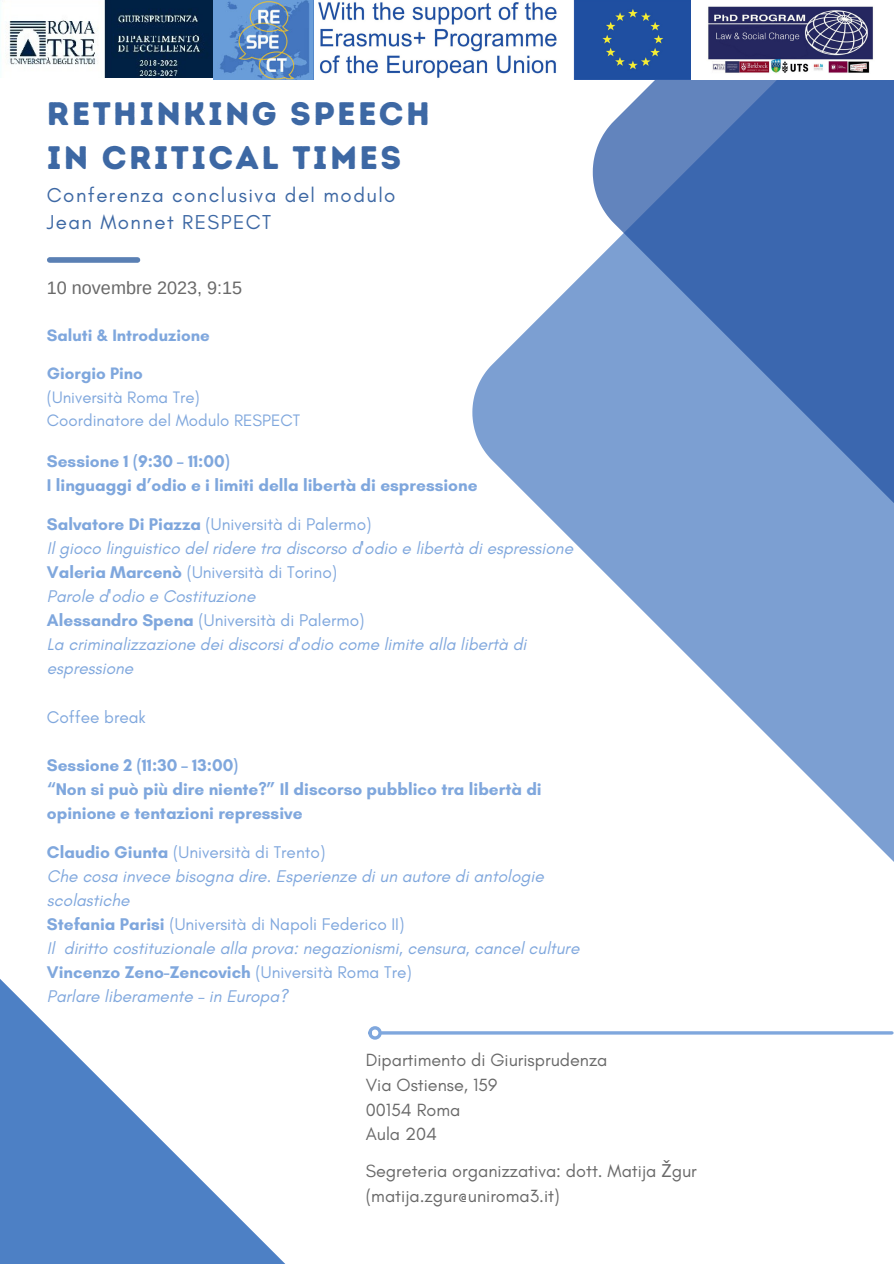
<style>
.page{position:relative;width:894px;height:1264px;background:#fff}
.page>*{position:absolute;margin:0;border:0;box-sizing:border-box;transform-origin:0 0}
.t1{font:32.55px/43.8px "Intro Rust Base";letter-spacing:.07em;color:#3d68a4}
.t2{font:20.55px/27px "Glacial Indifference";letter-spacing:.07em;color:#3d68a4}
.t3{font:18px/24.8px "Glacial Indifference";color:#696969}
.t4{font:18px "Arimo";color:#696969}
.t5{font:italic 17.25px/24.2px "Glacial Indifference";color:#7fa7dd}
.t6{font:700 17.25px/24.2px "Glacial Indifference";color:#7fa7dd}
.t7{font:17.25px "Glacial Indifference";color:#7fa7dd}
.t8{font:16.8px "Glacial Indifference";color:#7fa7dd}
.t9{font:700 16.8px "Glacial Indifference";color:#7fa7dd}
.s1{font-weight:700}
.s2{font-weight:400}
.s3{font-family:"Noto Sans"}
</style>
<div class="page">
<svg style="left:472px;top:265px;width:421px;height:596px"></svg>
<svg style="left:592px;top:80px;width:301px;height:598px;background:#698dc6"></svg>
<svg style="left:0;top:979px;width:284px;height:284px"></svg>
<div style="left:50px;top:257px;width:87px;height:6px;background:#5a80b4"></div>
<hr style="left:381px;top:1031px;width:510px;height:3px;background:#7fa7dd">
<div style="left:368px;top:1026px;width:13px;height:13px;border:3px solid #7fa7dd;border-radius:50%"></div>
<img style="left:213px;top:0;width:100px;height:80px">
<img style="left:318px;top:0;width:555px;height:80px">
<img style="left:0;top:0;width:213px;height:78px">
<p class="t1" style="left:47px;top:92px;width:384px">RETHINKING SPEECH<br>IN CRITICAL TIMES</p>
<p class="t2" style="left:47px;top:181px;width:350px">Conferenza conclusiva del modulo<br>Jean Monnet RESPECT</p>
<p class="t4" style="left:47px;top:278px;width:197px">10 novembre 2023, 9:15</p>
<p class="t9" style="left:47px;top:325px;width:164px">Saluti &amp; Introduzione</p>
<p class="t9" style="left:47px;top:363px;width:97px">Giorgio Pino</p>
<p class="t8" style="left:47px;top:386px;width:154px">(Università Roma Tre)</p>
<p class="t8" style="left:47px;top:410px;width:255px">Coordinatore del Modulo RESPECT</p>
<p class="t6" style="left:47px;top:448px;width:184px">Sessione 1 (9:30 – 11:00)</p>
<p class="t6" style="left:47px;top:472px;width:432px">I linguaggi d’odio e i limiti della libertà di espressione</p>
<p class="t7" style="left:47px;top:513px;width:326px"><span class="s1">Salvatore Di Piazza</span> (Università di Palermo)</p>
<p class="t5" style="left:47px;top:535px;width:527px">Il gioco linguistico del ridere tra discorso d'odio e libertà di espressione</p>
<p class="t7" style="left:47px;top:561px;width:292px"><span class="s1">Valeria Marcenò</span> (Università di Torino)</p>
<p class="t5" style="left:47px;top:584px;width:210px">Parole d'odio e Costituzione</p>
<p class="t7" style="left:47px;top:609px;width:319px"><span class="s1">Alessandro Spena</span> (Università di Palermo)</p>
<p class="t5" style="left:47px;top:632px;width:481px">La criminalizzazione dei discorsi d'odio come limite alla libertà di espressione</p>
<p class="t7" style="left:47px;top:706px;width:100px">Coffee break</p>
<p class="t6" style="left:47px;top:752px;width:193px">Sessione 2 (11:30 – 13:00)</p>
<p class="t6" style="left:47px;top:776px;width:496px">“Non si può più dire niente?” Il discorso pubblico tra libertà di opinione e tentazioni repressive</p>
<p class="t7" style="left:47px;top:841px;width:280px"><span class="s1">Claudio Giunta</span> (Università di Trento)</p>
<p class="t5" style="left:47px;top:863px;width:498px">Che cosa invece bisogna dire. Esperienze di un autore di antologie scolastiche</p>
<p class="t7" style="left:47px;top:913px;width:359px"><span class="s1">Stefania Parisi</span> (Università di Napoli Federico II)</p>
<p class="t5" style="left:47px;top:936px;width:534px">Il diritto costituzionale alla prova: negazionismi, censura, cancel culture</p>
<p class="t6" style="left:47px;top:960px;width:366px">Vincenzo Zeno-Zencovich <span class="s2">(Università Roma Tre)</span></p>
<p class="t5" style="left:47px;top:984px;width:242px">Parlare liberamente – in Europa?</p>
<p class="t3" style="left:365px;top:1047px;width:243px">Dipartimento di Giurisprudenza</p>
<p class="t3" style="left:365px;top:1072px;width:133px">Via Ostiense, 159</p>
<p class="t3" style="left:365px;top:1097px;width:96px">00154 Roma</p>
<p class="t3" style="left:365px;top:1121px;width:73px">Aula 204</p>
<p class="t3" style="left:365px;top:1158px;width:332px">Segreteria organizzativa: dott. Matija <span class="s3">Ž</span>gur (matija.zgur@uniroma3.it)</p>
</div>
